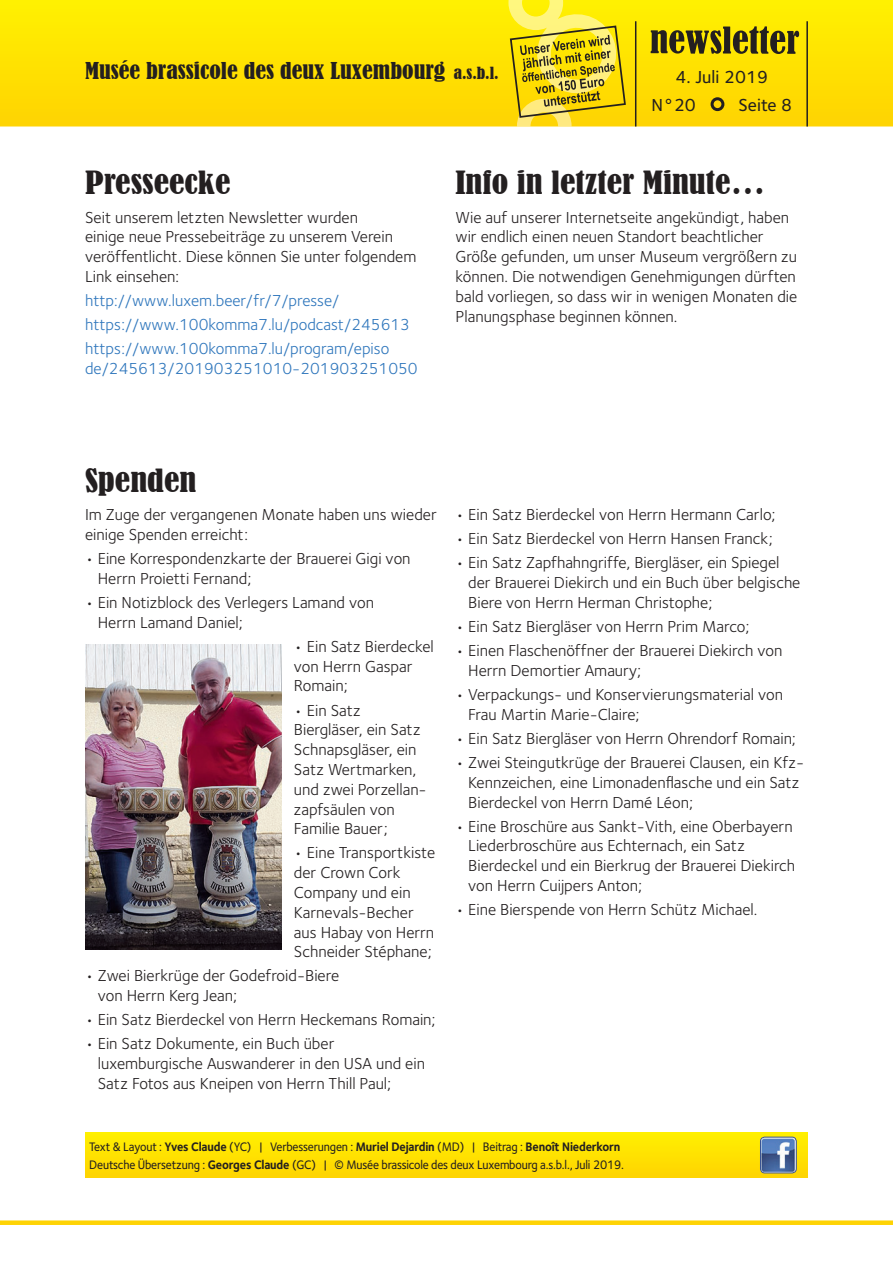
<style>
.page{position:relative;width:893px;height:1263px;background:#fff}
.page>*{position:absolute;margin:0;border:0;box-sizing:border-box;transform-origin:0 0}
.t1{font:condensed 30px "Bernard";color:#231f20;scale:1.15 1}
.t2{font:condensed 21.75px "Bernard";color:#231f20;scale:1.1 1}
.t3{font:18px/28.5px "Foundry Sterling Medium CE";color:#231f20}
.t4{font:16.5px/19.8px "Foundry Sterling Book CE";color:#231f20}
.t5{font:16.5px/24px "Foundry Sterling Book CE";color:#2e76bc}
.t6{font:12.75px/18px "Foundry Sterling Medium CE";letter-spacing:-.015em;color:#231f20;scale:.93 1}
.s1{font-size:15.75px}
.s2{font-family:"Foundry Sterling Bold CE"}
</style>
<div class="page">
<svg style="left:0;top:0;width:893px;height:126px;background:#fee201"></svg>
<svg style="left:651px;top:26px;width:148px;height:28px;background:#8e8110"></svg>
<div style="left:712px;top:99px;width:11px;height:11px;background:#fed304;border-radius:50%"></div>
<div style="left:711px;top:97px;width:13px;height:14px;border:3px solid #231f20;border-radius:50%"></div>
<div style="left:0;top:1220px;width:893px;height:5px;background:#fed304"></div>
<hr style="left:806px;top:21px;width:2px;height:105px;background:#231f20">
<svg style="left:453px;top:66px;width:46px;height:14px"></svg>
<svg style="left:508px;top:0;width:129px;height:126px;background:#dfca23"></svg>
<div style="left:85px;top:1132px;width:723px;height:46px;background:linear-gradient(to right,#ffe300,#fcdf03)"></div>
<img style="left:760px;top:1137px;width:36px;height:36px">
<div style="left:760px;top:1137px;width:37px;height:36px;border:1px solid #385393;border-radius:4px"></div>
<img style="left:85px;top:645px;width:196px;height:304px">
<h2 class="t2" style="left:85px;top:58px;width:378px">Musée brassicole des deux Luxembourg <span class="s1">a.s.b.l.</span></h2>
<p class="t3" style="left:651px;top:63px;width:118px;text-indent:24px">4. Juli 2019<br>N°20</p>
<p class="t3" style="left:738px;top:91px;width:55px">Seite 8</p>
<h1 class="t1" style="left:85px;top:165px;width:128px">Presseecke</h1>
<p class="t4" style="left:85px;top:207px;width:333px">Seit unserem letzten Newsletter wurden<br>einige neue Pressebeiträge zu unserem Verein veröffentlicht. Diese können Sie unter folgendem Link einsehen:</p>
<p class="t5" style="left:85px;top:289px;width:326px">http://www.luxem.beer/fr/7/presse/ https://www.100komma7.lu/podcast/245613 https://www.100komma7.lu/program/episo</p>
<p class="t5" style="left:85px;top:357px;width:334px">de/245613/201903251010-201903251050</p>
<h1 class="t1" style="left:455px;top:165px;width:271px">Info in letzter Minute…</h1>
<p class="t4" style="left:455px;top:207px;width:343px">Wie auf unserer Internetseite angekündigt, haben wir endlich einen neuen Standort beachtlicher Größe gefunden, um unser Museum vergrößern zu können. Die notwendigen Genehmigungen dürften bald vorliegen, so dass wir in wenigen Monaten die Planungsphase beginnen können.</p>
<h1 class="t1" style="left:85px;top:463px;width:98px">Spenden</h1>
<p class="t4" style="left:85px;top:505px;width:353px">Im Zuge der vergangenen Monate haben uns wieder einige Spenden erreicht:</p>
<p class="t4" style="left:98px;top:549px;width:314px;text-indent:-13px">• Eine Korrespondenzkarte der Brauerei Gigi von<br>Herrn Proietti Fernand;</p>
<p class="t4" style="left:98px;top:593px;width:278px;text-indent:-13px">• Ein Notizblock des Verlegers Lamand von<br>Herrn Lamand Daniel;</p>
<p class="t4" style="left:294px;top:637px;width:142px">• Ein Satz Bierdeckel von Herrn Gaspar<br>Romain;</p>
<p class="t4" style="left:294px;top:700px;width:134px">• Ein Satz<br>Biergläser, ein Satz<br>Schnapsgläser, ein<br>Satz Wertmarken, und zwei Porzellan&shy;zapfsäulen von<br>Familie Bauer;</p>
<p class="t4" style="left:294px;top:843px;width:143px">• Eine Transportkiste der Crown Cork<br>Company und ein<br>Karnevals-Becher aus Habay von Herrn<br>Schneider Stéphane;</p>
<p class="t4" style="left:98px;top:966px;width:243px;text-indent:-13px">• Zwei Bierkrüge der Godefroid-Biere von Herrn Kerg Jean;</p>
<p class="t4" style="left:85px;top:1010px;width:352px">• Ein Satz Bierdeckel von Herrn Heckemans Romain;</p>
<p class="t4" style="left:98px;top:1034px;width:329px;text-indent:-13px">• Ein Satz Dokumente, ein Buch über luxemburgische Auswanderer in den USA und ein<br>Satz Fotos aus Kneipen von Herrn Thill Paul;</p>
<p class="t4" style="left:455px;top:505px;width:322px">• Ein Satz Bierdeckel von Herrn Hermann Carlo;</p>
<p class="t4" style="left:455px;top:529px;width:319px">• Ein Satz Bierdeckel von Herrn Hansen Franck;</p>
<p class="t4" style="left:468px;top:553px;width:334px;text-indent:-13px">• Ein Satz Zapfhahngriffe, Biergläser, ein Spiegel der Brauerei Diekirch und ein Buch über belgische<br>Biere von Herrn Herman Christophe;</p>
<p class="t4" style="left:455px;top:617px;width:295px">• Ein Satz Biergläser von Herrn Prim Marco;</p>
<p class="t4" style="left:468px;top:641px;width:316px;text-indent:-13px">• Einen Flaschenöffner der Brauerei Diekirch von<br>Herrn Demortier Amaury;</p>
<p class="t4" style="left:468px;top:685px;width:316px;text-indent:-13px">• Verpackungs- und Konservierungsmaterial von<br>Frau Martin Marie-Claire;</p>
<p class="t4" style="left:455px;top:729px;width:342px">• Ein Satz Biergläser von Herrn Ohrendorf Romain;</p>
<p class="t4" style="left:468px;top:753px;width:337px;text-indent:-13px">• Zwei Steingutkrüge der Brauerei Clausen, ein Kfz-<br>Kennzeichen, eine Limonadenflasche und ein Satz<br>Bierdeckel von Herrn Damé Léon;</p>
<p class="t4" style="left:468px;top:816px;width:328px;text-indent:-13px">• Eine Broschüre aus Sankt-Vith, eine Oberbayern Liederbroschüre aus Echternach, ein Satz Bierdeckel und ein Bierkrug der Brauerei Diekirch von Herrn Cuijpers Anton;</p>
<p class="t4" style="left:455px;top:900px;width:303px">• Eine Bierspende von Herrn Schütz Michael.</p>
<p class="t6" style="left:89px;top:1138px;width:577px">Text &amp; Layout : <span class="s2">Yves Claude</span> (YC) | Verbesserungen : <span class="s2">Muriel Dejardin</span> (MD) | Beitrag : <span class="s2">Benoît Niederkorn<br></span>Deutsche Übersetzung : <span class="s2">Georges Claude</span> (GC) | © Musée brassicole des deux Luxembourg a.s.b.l., Juli 2019.</p>
</div>
